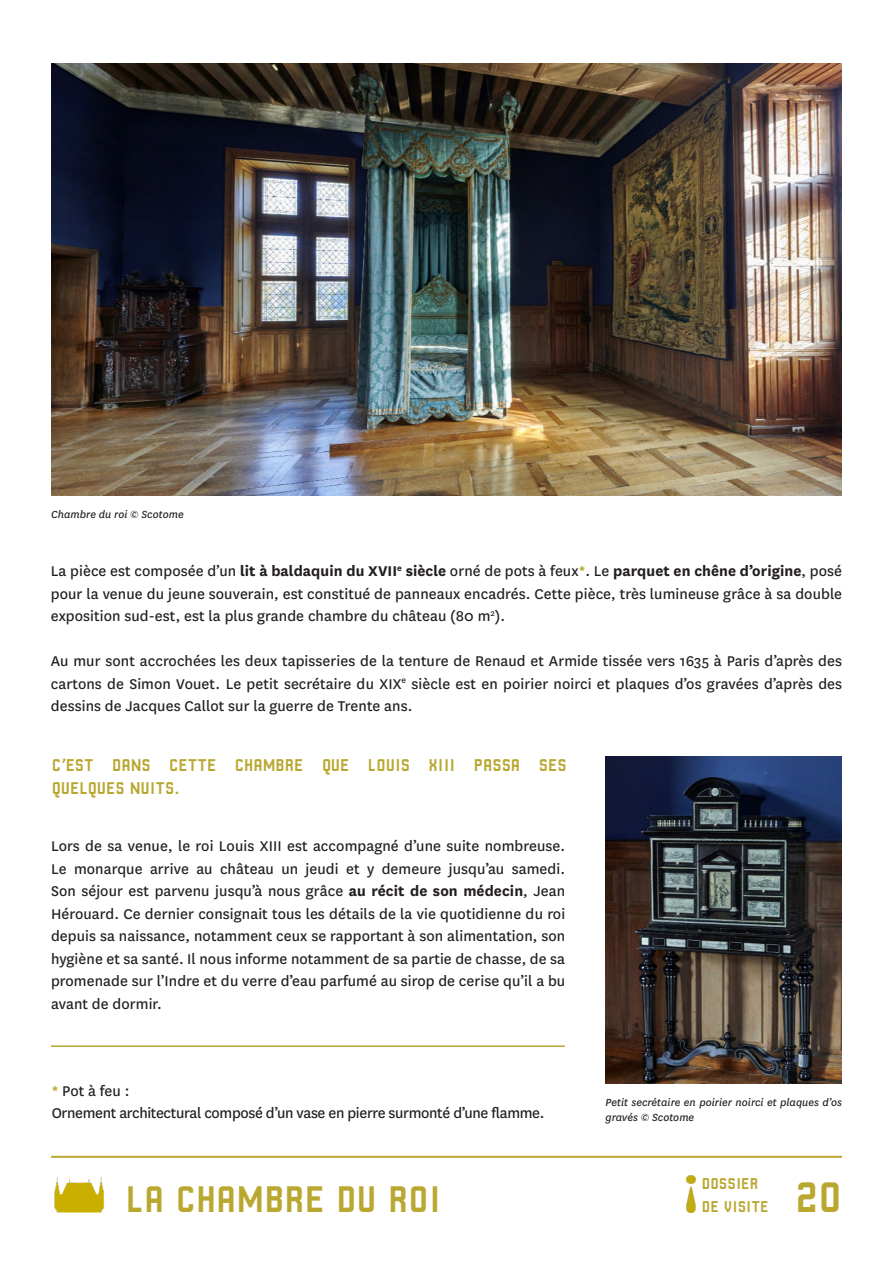
<style>
.page{position:relative;width:893px;height:1263px;background:#fff}
.page>*{position:absolute;margin:0;border:0;box-sizing:border-box;transform-origin:0 0}
.t1{font:45px "Robust CMN";color:#b9a730}
.TITRE_PARTIE{font:39px "Robust CMN";color:#b9a730}
.Mise_en_relief{font:18px/22.5px "Robust CMN";color:#b9a730}
.t2{font:16.5px/22.5px "National";letter-spacing:.005em;color:#231f20;text-align:justify}
.t3{font:16.5px "National";letter-spacing:-.02em;color:#231f20}
.Mise_en_relief-2{font:16.5px "Robust CMN";color:#b9a730}
.Légende{font:italic 12px/15px "National";letter-spacing:.005em;color:#231f20}
.s1{font-weight:700}
.s2{font-weight:700;color:#b9a730}
</style>
<div class="page">
<img style="left:54px;top:1177px;width:50px;height:36px">
<img style="left:687px;top:1176px;width:8px;height:37px">
<hr style="left:51px;top:1156px;width:791px;height:1px;background:#b9a730">
<hr style="left:51px;top:1045px;width:514px;height:2px;background:#b9a730">
<img style="left:51px;top:64px;width:791px;height:432px">
<img style="left:606px;top:757px;width:236px;height:327px">
<p class="Légende" style="left:51px;top:506px;width:134px">Chambre du roi © Scotome</p>
<p class="t2" style="left:51px;top:559px;width:793px">La pièce est composée d’un <span class="s1">lit à baldaquin du XVII</span><sup>e</sup> <span class="s1">siècle</span> orné de pots à feux<span class="s2">*</span>. Le <span class="s1">parquet en chêne d’origine</span>, posé pour la venue du jeune souverain, est constitué de panneaux encadrés. Cette pièce, très lumineuse grâce à sa double exposition sud-est, est la plus grande chambre du château (80 m<sup>2</sup>).</p>
<p class="t2" style="left:51px;top:649px;width:793px">Au mur sont accrochées les deux tapisseries de la tenture de Renaud et Armide tissée vers 1635 à Paris d’après des cartons de Simon Vouet. Le petit secrétaire du XIX<sup>e</sup> siècle est en poirier noirci et plaques d’os gravées d’après des dessins de Jacques Callot sur la guerre de Trente ans.</p>
<p class="Mise_en_relief" style="left:52px;top:754px;width:516px">C’EST DANS CETTE CHAMBRE QUE LOUIS XIII PASSA SES<br>QUELQUES NUITS.</p>
<p class="t2" style="left:51px;top:834px;width:516px">Lors de sa venue, le roi Louis XIII est accompagné d’une suite nombreuse.<br>Le monarque arrive au château un jeudi et y demeure jusqu’au samedi.<br>Son séjour est parvenu jusqu’à nous grâce <span class="s1">au récit de son médecin</span>, Jean Hérouard. Ce dernier consignait tous les détails de la vie quotidienne du roi depuis sa naissance, notamment ceux se rapportant à son alimentation, son hygiène et sa santé. Il nous informe notamment de sa partie de chasse, de sa promenade sur l’Indre et du verre d’eau parfumé au sirop de cerise qu’il a bu avant de dormir.</p>
<p class="t2" style="left:52px;top:1079px;width:79px"><span class="s2">*</span> Pot à feu :</p>
<p class="t3" style="left:52px;top:1102px;width:494px">Ornement architectural composé d’un vase en pierre surmonté d’une flamme.</p>
<p class="TITRE_PARTIE" style="left:126px;top:1178px;width:317px">LA CHAMBRE DU ROI</p>
<p class="Légende" style="left:606px;top:1094px;width:238px">Petit secrétaire en poirier noirci et plaques d’os gravés © Scotome</p>
<p class="Mise_en_relief-2" style="left:702px;top:1175px;width:58px">DOSSIER</p>
<p class="Mise_en_relief-2" style="left:702px;top:1197px;width:69px">DE VISITE</p>
<p class="t1" style="left:795px;top:1172px;width:48px">20</p>
</div>
